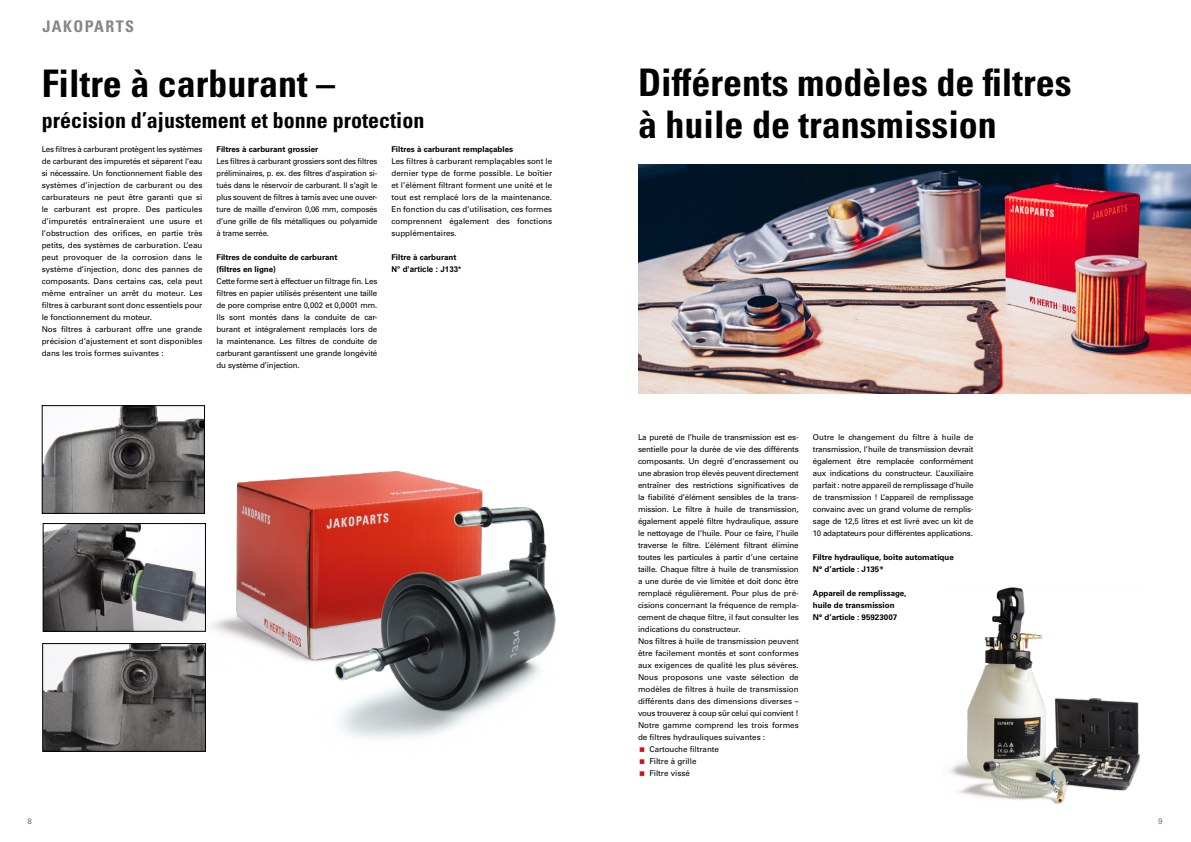
<style>
.page{position:relative;width:1191px;height:842px;background:#fff}
.page>*{position:absolute;margin:0;border:0;box-sizing:border-box;transform-origin:0 0}
.t1{font:700 condensed 38px/42px "Univers LT Pro";color:#000}
.t2{font:700 condensed 22px "Univers LT Pro";color:#000}
.t3{font:700 condensed 16px "Univers LT Pro";letter-spacing:.09em;color:#878787}
.t4{font:8px/12px "Univers LT Pro 55 Roman";letter-spacing:-.01em;color:#000;text-align:justify}
.t5{font:8px/12px "Univers LT Pro 55 Roman";letter-spacing:-.01em;color:#000;text-align:justify;scale:.96 1}
.t6{font:700 8px/12px "Univers LT Pro 65";color:#000}
.t7{font:8px "Univers LT Pro 55 Roman";letter-spacing:-.03em;color:#000}
.t8{font:700 8px "Arial";color:#000}
.t9{font:8px "Univers LT Pro 55 Roman";color:#706f6f}
</style>
<div class="page">
<img style="left:45px;top:525px;width:155px;height:104px">
<div style="left:43px;top:523px;width:163px;height:108px;border:1px solid #000"></div>
<img style="left:45px;top:645px;width:155px;height:104px">
<div style="left:43px;top:643px;width:163px;height:108px;border:1px solid #000"></div>
<img style="left:44px;top:407px;width:156px;height:104px">
<div style="left:42px;top:405px;width:163px;height:108px;border:1px solid #000"></div>
<img style="left:200px;top:405px;width:356px;height:347px">
<img style="left:949px;top:587px;width:191px;height:217px">
<img style="left:638px;top:165px;width:553px;height:228px">
<h3 class="t3" style="left:43px;top:17px;width:93px">JAKOPARTS</h3>
<h1 class="t1" style="left:42px;top:62px;width:295px">Filtre à carburant –</h1>
<h2 class="t2" style="left:42px;top:107px;width:384px">précision d’ajustement et bonne protection</h2>
<p class="t4" style="left:42px;top:143px;width:162px;text-align:left">Les filtres à carburant protègent les systèmes de carburant des impuretés et séparent l’eau si nécessaire. Un fonctionnement fiable des systèmes d’injection de carburant ou des carburateurs ne peut être garanti que si le carburant est propre. Des particules d’impuretés entraîneraient une usure et l’obstruction des orifices, en partie très petits, des systèmes de carburation. L’eau peut provoquer de la corrosion dans le système d’injection, donc des pannes de composants. Dans certains cas, cela peut même entraîner un arrêt du moteur. Les filtres à carburant sont donc essentiels pour le fonctionnement du moteur.<br>Nos filtres à carburant offre une grande précision d’ajustement et sont disponibles dans les trois formes suivantes :</p>
<p class="t6" style="left:217px;top:143px;width:103px">Filtres à carburant grossier</p>
<p class="t6" style="left:391px;top:143px;width:123px">Filtres à carburant remplaçables</p>
<p class="t4" style="left:391px;top:155px;width:162px">Les filtres à carburant remplaçables sont le dernier type de forme possible. Le boîtier et l’élément filtrant forment une unité et le tout est remplacé lors de la maintenance.<br>En fonction du cas d’utilisation, ces formes comprennent également des fonctions supplémentaires.</p>
<p class="t6" style="left:391px;top:251px;width:66px">Filtre à carburant</p>
<p class="t8" style="left:391px;top:264px;width:71px">N° d’article : J133*</p>
<p class="t5" style="left:217px;top:155px;width:169px">Les filtres à carburant grossiers sont des filtres préliminaires, p. ex. des filtres d’aspiration si&shy;tués dans le réservoir de carburant. Il s’agit le plus souvent de filtres à tamis avec une ouver&shy;ture de maille d’environ 0,06 mm, composés d’une grille de fils métalliques ou polyamide à trame serrée.</p>
<p class="t6" style="left:217px;top:251px;width:122px">Filtres de conduite de carburant (filtres en ligne)</p>
<p class="t4" style="left:217px;top:275px;width:162px">Cette forme sert à effectuer un filtrage fin. Les filtres en papier utilisés présentent une taille de pore comprise entre 0,002 et 0,0001 mm.<br>Ils sont montés dans la conduite de car&shy;burant et intégralement remplacés lors de la maintenance. Les filtres de conduite de carburant garantissent une grande longévité du système d’injection.</p>
<p class="t9" style="left:28px;top:816px;width:6px">8</p>
<h1 class="t1" style="left:638px;top:60px;width:435px">Différents modèles de filtres à huile de transmission</h1>
<p class="t4" style="left:638px;top:431px;width:162px">La pureté de l’huile de transmission est es-</p>
<p class="t4" style="left:638px;top:443px;width:162px">sentielle pour la durée de vie des différents</p>
<p class="t4" style="left:638px;top:455px;width:162px">composants. Un degré d’encrassement ou</p>
<p class="t4" style="left:638px;top:467px;width:162px">une abrasion trop élevés peuvent directement</p>
<p class="t4" style="left:638px;top:479px;width:162px">entraîner des restrictions significatives de</p>
<p class="t4" style="left:638px;top:491px;width:162px">la fiabilité d’élément sensibles de la trans-</p>
<p class="t4" style="left:638px;top:503px;width:162px">mission. Le filtre à huile de transmission,</p>
<p class="t4" style="left:638px;top:515px;width:162px">également appelé filtre hydraulique, assure</p>
<p class="t4" style="left:638px;top:527px;width:162px">le nettoyage de l’huile. Pour ce faire, l’huile</p>
<p class="t4" style="left:638px;top:539px;width:162px">traverse le filtre. L’élément filtrant élimine</p>
<p class="t4" style="left:638px;top:551px;width:162px">toutes les particules à partir d’une certaine</p>
<p class="t4" style="left:638px;top:563px;width:162px">taille. Chaque filtre à huile de transmission</p>
<p class="t4" style="left:638px;top:575px;width:162px">a une durée de vie limitée et doit donc être</p>
<p class="t4" style="left:638px;top:587px;width:162px">remplacé régulièrement. Pour plus de pré-</p>
<p class="t4" style="left:638px;top:599px;width:162px">cisions concernant la fréquence de rempla-</p>
<p class="t4" style="left:638px;top:611px;width:162px">cement de chaque filtre, il faut consulter les</p>
<p class="t4" style="left:638px;top:623px;width:104px">indications du constructeur.</p>
<p class="t4" style="left:638px;top:635px;width:162px">Nos filtres à huile de transmission peuvent</p>
<p class="t4" style="left:638px;top:647px;width:162px">être facilement montés et sont conformes</p>
<p class="t4" style="left:638px;top:659px;width:162px">aux exigences de qualité les plus sévères.</p>
<p class="t4" style="left:638px;top:671px;width:162px">Nous proposons une vaste sélection de</p>
<p class="t4" style="left:638px;top:683px;width:162px">modèles de filtres à huile de transmission</p>
<p class="t4" style="left:638px;top:695px;width:162px">différents dans des dimensions diverses –</p>
<p class="t7" style="left:638px;top:708px;width:162px">vous trouverez à coup sûr celui qui convient !</p>
<p class="t4" style="left:638px;top:719px;width:162px">Notre gamme comprend les trois formes</p>
<p class="t4" style="left:638px;top:731px;width:129px">de filtres hydrauliques suivantes :</p>
<p class="t4" style="left:649px;top:743px;width:71px">Cartouche filtrante</p>
<p class="t4" style="left:649px;top:755px;width:49px">Filtre à grille</p>
<p class="t4" style="left:649px;top:767px;width:42px">Filtre vissé</p>
<p class="t4" style="left:813px;top:431px;width:162px">Outre le changement du filtre à huile de transmission, l’huile de transmission devrait également être remplacée conformément aux indications du constructeur. L’auxiliaire parfait : notre appareil de remplissage d’huile de transmission ! L’appareil de remplissage convainc avec un grand volume de remplis&shy;sage de 12,5 litres et est livré avec un kit de 10 adaptateurs pour différentes applications.</p>
<p class="t6" style="left:813px;top:551px;width:142px">Filtre hydraulique, boîte automatique<br>N° d’article : J135*</p>
<p class="t6" style="left:813px;top:587px;width:95px">Appareil de remplissage, huile de transmission<br>N° d’article : 95923007</p>
<p class="t9" style="left:1158px;top:816px;width:6px">9</p>
</div>
